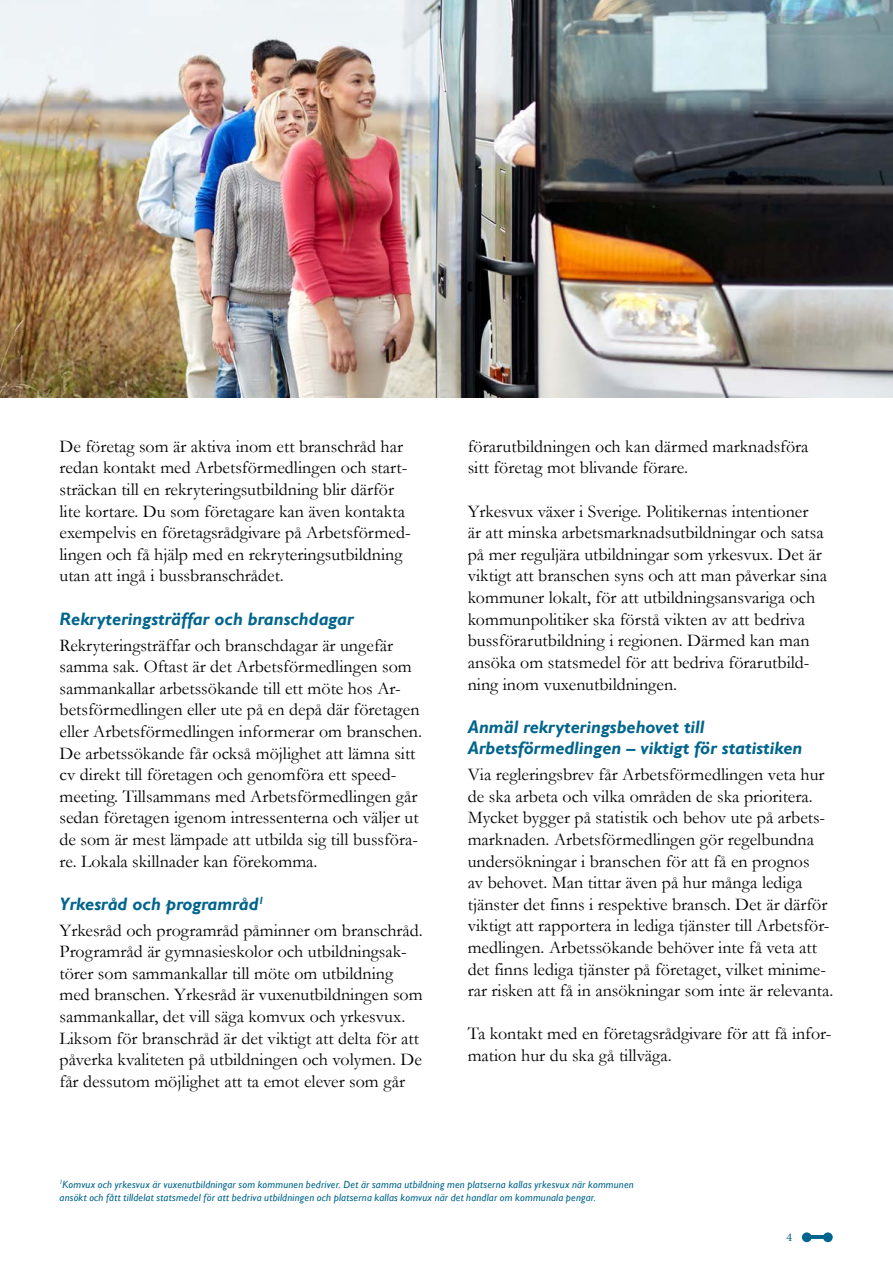
<style>
.page{position:relative;width:893px;height:1263px;background:#fff}
.page>*{position:absolute;margin:0;border:0;box-sizing:border-box;transform-origin:0 0}
.t1{font:18px/21.6px "Garamond";color:#000}
.t2{font:italic 700 18px/21.6px "Gill Sans";color:#00658c}
.t3{font:12px "Minion Pro";color:#00658c}
.t4{font:italic 10.5px/13.5px "Gill Sans";letter-spacing:.02em;color:#00658c}
</style>
<div class="page">
<div style="left:802px;top:1232px;width:10px;height:10px;background:#00658c;border-radius:50%"></div>
<svg style="left:823px;top:1232px;width:10px;height:10px"></svg>
<hr style="left:808px;top:1235px;width:20px;height:4px;background:#00658c">
<img style="left:0;top:0;width:893px;height:397px">
<p class="t1" style="left:60px;top:435px;width:353px">De företag som är aktiva inom ett branschråd har redan kontakt med Arbetsförmedlingen och start&shy;sträckan till en rekryteringsutbildning blir därför lite kortare. Du som företagare kan även kontakta exempelvis en företagsrådgivare på Arbetsförmed&shy;lingen och få hjälp med en rekryteringsutbildning utan att ingå i bussbranschrådet.</p>
<p class="t2" style="left:60px;top:608px;width:296px">Rekryteringsträffar och branschdagar</p>
<p class="t1" style="left:60px;top:634px;width:364px">Rekryteringsträffar och branschdagar är ungefär samma sak. Oftast är det Arbetsförmedlingen som sammankallar arbetssökande till ett möte hos Ar&shy;betsförmedlingen eller ute på en depå där företagen eller Arbetsförmedlingen informerar om branschen.<br>De arbetssökande får också möjlighet att lämna sitt cv direkt till företagen och genomföra ett speed&shy;meeting. Tillsammans med Arbetsförmedlingen går sedan företagen igenom intressenterna och väljer ut de som är mest lämpade att utbilda sig till bussföra&shy;re. Lokala skillnader kan förekomma.</p>
<p class="t2" style="left:60px;top:893px;width:206px">Yrkesråd och programråd<sup>1</sup></p>
<p class="t1" style="left:60px;top:919px;width:365px">Yrkesråd och programråd påminner om branschråd.<br>Programråd är gymnasieskolor och utbildningsak&shy;törer som sammankallar till möte om utbildning med branschen. Yrkesråd är vuxenutbildningen som sammankallar, det vill säga komvux och yrkesvux.<br>Liksom för branschråd är det viktigt att delta för att påverka kvaliteten på utbildningen och volymen. De får dessutom möjlighet att ta emot elever som går</p>
<p class="t1" style="left:468px;top:435px;width:342px">förarutbildningen och kan därmed marknadsföra sitt företag mot blivande förare.</p>
<p class="t1" style="left:468px;top:500px;width:361px">Yrkesvux växer i Sverige. Politikernas intentioner<br>är att minska arbetsmarknadsutbildningar och satsa på mer reguljära utbildningar som yrkesvux. Det är viktigt att branschen syns och att man påverkar sina kommuner lokalt, för att utbildningsansvariga och kommunpolitiker ska förstå vikten av att bedriva bussförarutbildning i regionen. Därmed kan man ansöka om statsmedel för att bedriva förarutbild&shy;ning inom vuxenutbildningen.</p>
<p class="t2" style="left:468px;top:716px;width:336px">Anmäl rekryteringsbehovet till<br>Arbetsförmedlingen – viktigt för statistiken</p>
<p class="t1" style="left:468px;top:763px;width:367px">Via regleringsbrev får Arbetsförmedlingen veta hur de ska arbeta och vilka områden de ska prioritera.<br>Mycket bygger på statistik och behov ute på arbets&shy;marknaden. Arbetsförmedlingen gör regelbundna undersökningar i branschen för att få en prognos<br>av behovet. Man tittar även på hur många lediga tjänster det finns i respektive bransch. Det är därför viktigt att rapportera in lediga tjänster till Arbetsför&shy;medlingen. Arbetssökande behöver inte få veta att det finns lediga tjänster på företaget, vilket minime&shy;rar risken att få in ansökningar som inte är relevanta.</p>
<p class="t1" style="left:468px;top:1022px;width:365px">Ta kontakt med en företagsrådgivare för att få infor&shy;mation hur du ska gå tillväga.</p>
<p class="t4" style="left:60px;top:1178px;width:576px"><sup>1</sup>Komvux och yrkesvux är vuxenutbildningar som kommunen bedriver. Det är samma utbildning men platserna kallas yrkesvux när kommunen ansökt och fått tilldelat statsmedel för att bedriva utbildningen och platserna kallas komvux när det handlar om kommunala pengar.</p>
<p class="t3" style="left:786px;top:1229px;width:7px">4</p>
</div>
